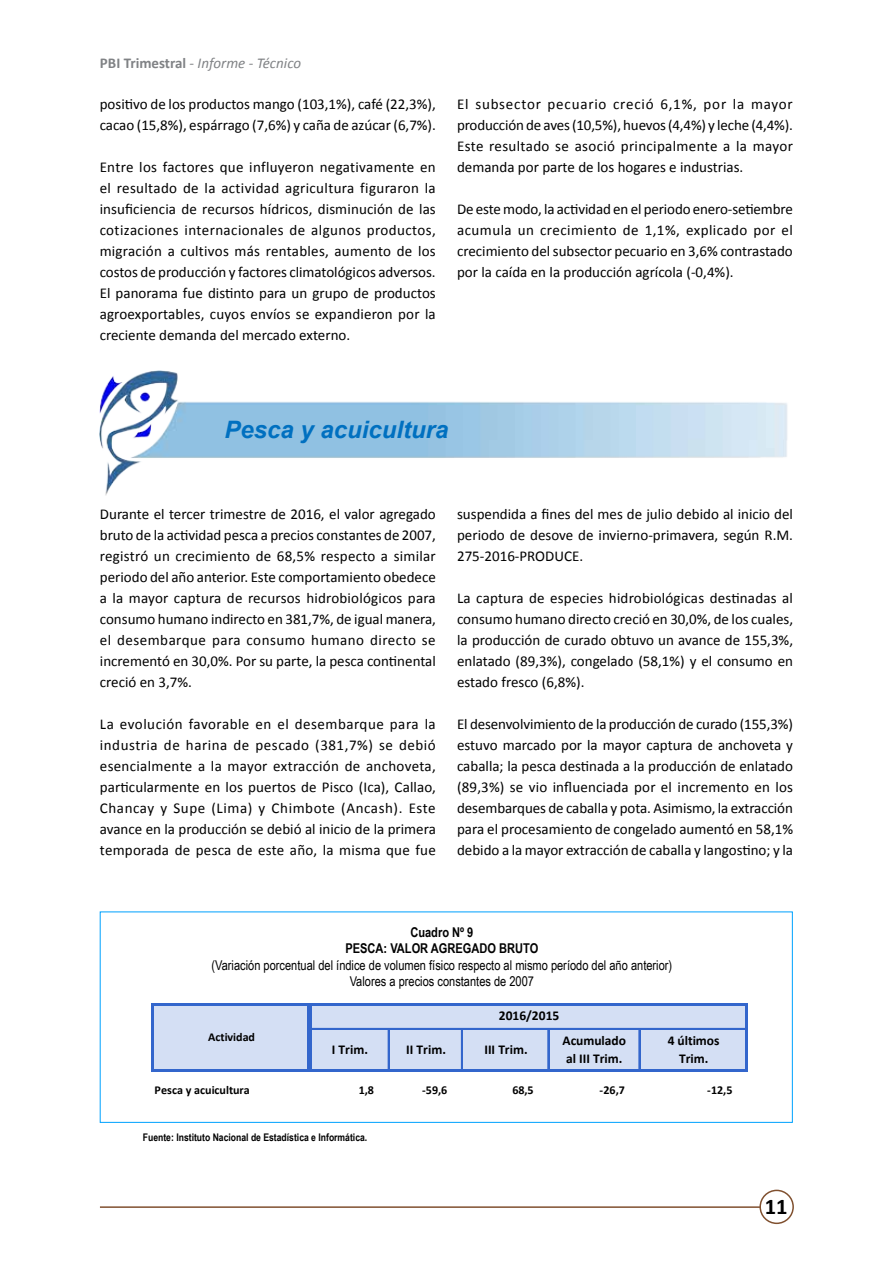
<style>
.page{position:relative;width:893px;height:1263px;background:#fff}
.page>*{position:absolute;margin:0;border:0;box-sizing:border-box;transform-origin:0 0}
.t1{font:italic 700 24px "Arial";color:#0070c0}
.t2{font:700 22.5px "Calibri";color:#000}
.t3{font:15px/21px "Calibri";color:#000;text-align:justify}
.t4{font:italic 15px "Calibri";color:#808285}
.t5{font:13.5px/16.2px "Arial Narrow";color:#000;text-align:center}
.t6{font:700 13.5px/17.9px "Calibri";color:#000}
.t7{font:700 13.5px/16.2px "Arial Narrow";color:#000;text-align:center}
.t8{font:700 12px "Calibri";color:#000}
.t9{font:700 10.5px "Arial Narrow";color:#000}
.s1{font-weight:700;font-style:normal}
</style>
<div class="page">
<hr style="left:100px;top:1206px;width:693px;height:2px;background:#80502f">
<div style="left:760px;top:1190px;width:33px;height:33px;background:#fff;border-radius:50%"></div>
<div style="left:759px;top:1190px;width:35px;height:34px;border:2px solid #80502f;border-radius:50%"></div>
<img style="left:100px;top:371px;width:688px;height:124px">
<div style="left:100px;top:911px;width:693px;height:212px;border:1px solid #00a2fe"></div>
<div style="left:153px;top:1005px;width:594px;height:24px;background:#d4dff4"></div>
<div style="left:153px;top:1029px;width:157px;height:42px;background:#d4dff4"></div>
<div style="left:310px;top:1029px;width:437px;height:42px;background:#d4dff4"></div>
<hr style="left:154px;top:1003px;width:153px;height:2px;background:#36c">
<hr style="left:154px;top:1069px;width:153px;height:3px;background:#36c">
<hr style="left:152px;top:1003px;width:2px;height:69px;background:#36c">
<div style="left:307px;top:1003px;width:5px;height:69px;background:#36c"></div>
<hr style="left:746px;top:1005px;width:2px;height:67px;background:#36c">
<hr style="left:388px;top:1030px;width:2px;height:39px;background:#36c">
<hr style="left:461px;top:1030px;width:2px;height:39px;background:#36c">
<hr style="left:548px;top:1030px;width:1px;height:39px;background:#36c">
<hr style="left:639px;top:1030px;width:1px;height:39px;background:#36c">
<hr style="left:312px;top:1003px;width:436px;height:2px;background:#36c">
<hr style="left:312px;top:1028px;width:434px;height:2px;background:#36c">
<hr style="left:312px;top:1069px;width:436px;height:3px;background:#36c">
<p class="t4" style="left:100px;top:53px;width:203px"><span class="s1">PBI Trimestral</span> - Informe - Técnico</p>
<p class="t3" style="left:100px;top:94px;width:338px">positivo de los productos mango (103,1%), café (22,3%), cacao (15,8%), espárrago (7,6%) y caña de azúcar (6,7%).</p>
<p class="t3" style="left:100px;top:157px;width:338px">Entre los factores que influyeron negativamente en el resultado de la actividad agricultura figuraron la insuficiencia de recursos hídricos, disminución de las cotizaciones internacionales de algunos productos, migración a cultivos más rentables, aumento de los costos de producción y factores climatológicos adversos.<br>El panorama fue distinto para un grupo de productos agroexportables, cuyos envíos se expandieron por la creciente demanda del mercado externo.</p>
<p class="t3" style="left:457px;top:94px;width:337px">El subsector pecuario creció 6,1%, por la mayor producción de aves (10,5%), huevos (4,4%) y leche (4,4%).<br>Este resultado se asoció principalmente a la mayor demanda por parte de los hogares e industrias.</p>
<p class="t3" style="left:457px;top:199px;width:337px">De este modo, la actividad en el periodo enero-setiembre acumula un crecimiento de 1,1%, explicado por el crecimiento del subsector pecuario en 3,6% contrastado por la caída en la producción agrícola (-0,4%).</p>
<h1 class="t1" style="left:224px;top:414px;width:226px">Pesca y acuicultura</h1>
<p class="t3" style="left:100px;top:503px;width:337px">Durante el tercer trimestre de 2016, el valor agregado bruto de la actividad pesca a precios constantes de 2007, registró un crecimiento de 68,5% respecto a similar periodo del año anterior. Este comportamiento obedece a la mayor captura de recursos hidrobiológicos para consumo humano indirecto en 381,7%, de igual manera, el desembarque para consumo humano directo se incrementó en 30,0%. Por su parte, la pesca continental creció en 3,7%.</p>
<p class="t3" style="left:100px;top:713px;width:337px">La evolución favorable en el desembarque para la industria de harina de pescado (381,7%) se debió esencialmente a la mayor extracción de anchoveta, particularmente en los puertos de Pisco (Ica), Callao, Chancay y Supe (Lima) y Chimbote (Ancash). Este avance en la producción se debió al inicio de la primera temporada de pesca de este año, la misma que fue</p>
<p class="t3" style="left:457px;top:503px;width:337px">suspendida a fines del mes de julio debido al inicio del periodo de desove de invierno-primavera, según R.M.<br>275-2016-PRODUCE.</p>
<p class="t3" style="left:457px;top:587px;width:337px">La captura de especies hidrobiológicas destinadas al consumo humano directo creció en 30,0%, de los cuales, la producción de curado obtuvo un avance de 155,3%, enlatado (89,3%), congelado (58,1%) y el consumo en estado fresco (6,8%).</p>
<p class="t3" style="left:457px;top:713px;width:337px">El desenvolvimiento de la producción de curado (155,3%) estuvo marcado por la mayor captura de anchoveta y caballa; la pesca destinada a la producción de enlatado (89,3%) se vio influenciada por el incremento en los desembarques de caballa y pota. Asimismo, la extracción para el procesamiento de congelado aumentó en 58,1% debido a la mayor extracción de caballa y langostino; y la</p>
<p class="t7" style="left:345px;top:924px;width:194px">Cuadro Nº 9<br>PESCA: VALOR AGREGADO BRUTO</p>
<p class="t5" style="left:212px;top:956px;width:462px">(Variación porcentual del índice de volumen físico respecto al mismo período del año anterior)<br>Valores a precios constantes de 2007</p>
<p class="t8" style="left:208px;top:1029px;width:48px">Actividad</p>
<p class="t6" style="left:499px;top:1007px;width:62px">2016/2015</p>
<p class="t6" style="left:332px;top:1041px;width:38px">I Trim.</p>
<p class="t6" style="left:406px;top:1041px;width:41px">II Trim.</p>
<p class="t6" style="left:484px;top:1041px;width:45px">III Trim.</p>
<p class="t6" style="left:563px;top:1032px;width:65px">Acumulado al III Trim.</p>
<p class="t6" style="left:668px;top:1032px;width:53px;text-align:center">4 últimos<br>Trim.</p>
<p class="t8" style="left:155px;top:1082px;width:97px">Pesca y acuicultura</p>
<p class="t8" style="left:359px;top:1082px;width:17px">1,8</p>
<p class="t8" style="left:422px;top:1082px;width:27px">-59,6</p>
<p class="t8" style="left:512px;top:1082px;width:23px">68,5</p>
<p class="t8" style="left:600px;top:1082px;width:27px">-26,7</p>
<p class="t8" style="left:707px;top:1082px;width:27px">-12,5</p>
<p class="t9" style="left:143px;top:1129px;width:226px">Fuente: Instituto Nacional de Estadística e Informática.</p>
<h2 class="t2" style="left:765px;top:1192px;width:24px">11</h2>
</div>
